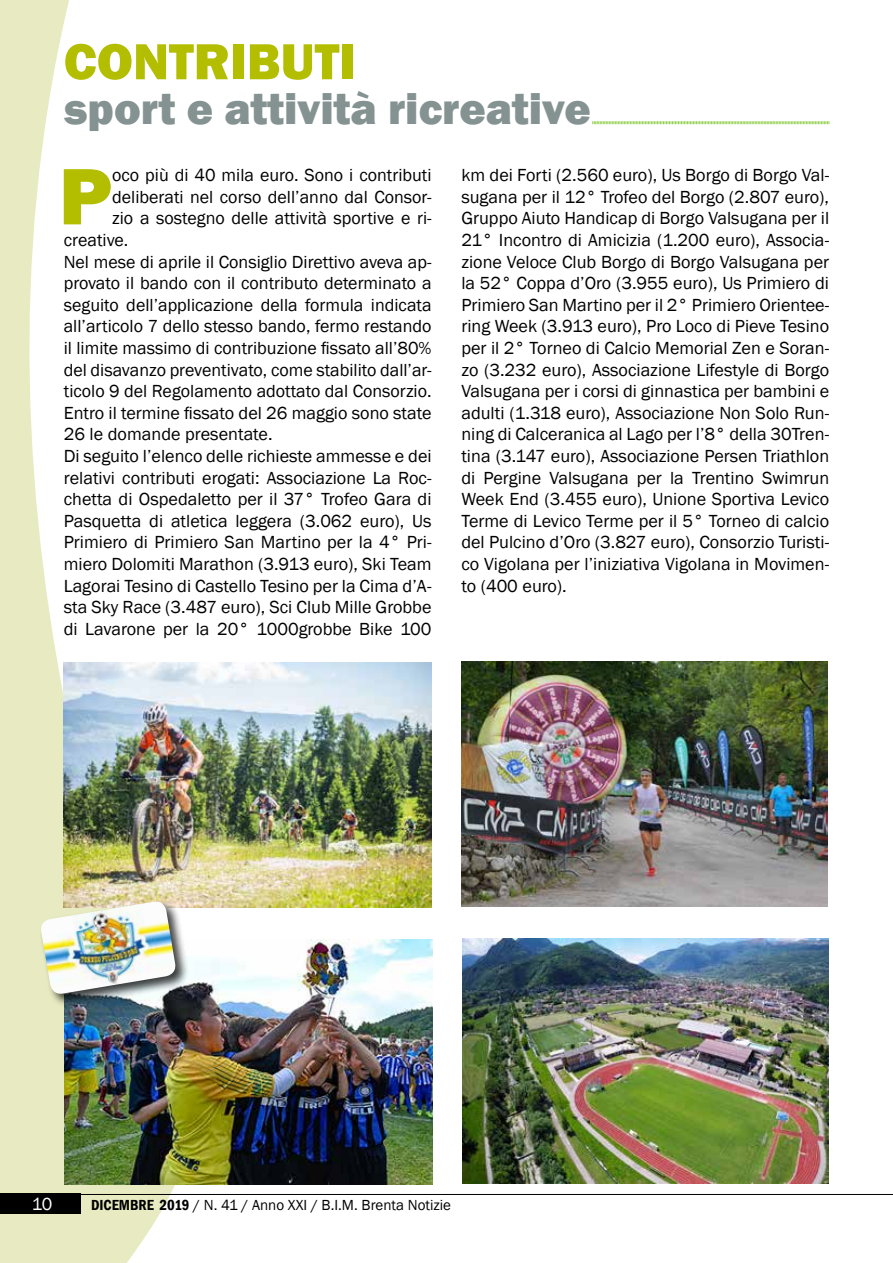
<style>
.page{position:relative;width:893px;height:1263px;background:#fff}
.page>*{position:absolute;margin:0;border:0;box-sizing:border-box;transform-origin:0 0}
.t1{font:800 82.8px "Franklin Gothic";color:#b3be00}
.t2{font:800 52.5px "Franklin Gothic";color:#b3be00}
.t3{font:800 45px "Franklin Gothic";color:#849391}
.t4{font:18px/21.6px "Franklin Gothic";color:#000;text-align:justify}
.t5{font:18px "Franklin Gothic";color:#fff}
.t6{font:15px "Franklin Gothic";color:#000}
.s1{font-weight:600;font-stretch:condensed}
</style>
<div class="page">
<svg style="left:0;top:0;width:376px;height:1263px"></svg>
<hr style="left:0;top:1194px;width:893px;height:1px;background:#000">
<div style="left:0;top:1194px;width:80px;height:20px;background:#000"></div>
<svg style="left:592px;top:121px;width:238px;height:3px"></svg>
<img style="left:64px;top:662px;width:368px;height:245px">
<img style="left:461px;top:662px;width:366px;height:245px">
<img style="left:65px;top:939px;width:368px;height:245px">
<img style="left:462px;top:939px;width:366px;height:245px">
<div style="left:39px;top:900px;width:150px;height:108px;background:#000;opacity:.75"></div>
<img style="left:39px;top:901px;width:138px;height:94px">
<h2 class="t2" style="left:64px;top:28px;width:294px">CONTRIBUTI</h2>
<h3 class="t3" style="left:64px;top:80px;width:528px">sport e attività ricreative</h3>
<p class="t4" style="left:461px;top:165px;width:369px">km dei Forti (2.560 euro), Us Borgo di Borgo Val&shy;sugana per il 12° Trofeo del Borgo (2.807 euro), Gruppo Aiuto Handicap di Borgo Valsugana per il 21° Incontro di Amicizia (1.200 euro), Associa&shy;zione Veloce Club Borgo di Borgo Valsugana per la 52° Coppa d’Oro (3.955 euro), Us Primiero di Primiero San Martino per il 2° Primiero Orientee&shy;ring Week (3.913 euro), Pro Loco di Pieve Tesino per il 2° Torneo di Calcio Memorial Zen e Soran&shy;zo (3.232 euro), Associazione Lifestyle di Borgo Valsugana per i corsi di ginnastica per bambini e adulti (1.318 euro), Associazione Non Solo Run&shy;ning di Calceranica al Lago per l’8° della 30Tren&shy;tina (3.147 euro), Associazione Persen Triathlon di Pergine Valsugana per la Trentino Swimrun Week End (3.455 euro), Unione Sportiva Levico Terme di Levico Terme per il 5° Torneo di calcio del Pulcino d’Oro (3.827 euro), Consorzio Turisti&shy;co Vigolana per l’iniziativa Vigolana in Movimen&shy;to (400 euro).</p>
<h1 class="t1" style="left:59px;top:143px;width:55px">P</h1>
<p class="t4" style="left:112px;top:165px;width:321px">oco più di 40 mila euro. Sono i contributi</p>
<p class="t4" style="left:112px;top:186px;width:321px">deliberati nel corso dell’anno dal Consor-</p>
<p class="t4" style="left:112px;top:208px;width:321px">zio a sostegno delle attività sportive e ri-</p>
<p class="t4" style="left:64px;top:230px;width:66px">creative.</p>
<p class="t4" style="left:64px;top:251px;width:369px">Nel mese di aprile il Consiglio Direttivo aveva ap-</p>
<p class="t4" style="left:64px;top:273px;width:369px">provato il bando con il contributo determinato a</p>
<p class="t4" style="left:64px;top:294px;width:369px">seguito dell’applicazione della formula indicata</p>
<p class="t4" style="left:64px;top:316px;width:369px">all’articolo 7 dello stesso bando, fermo restando</p>
<p class="t4" style="left:64px;top:338px;width:369px">il limite massimo di contribuzione fissato all’80%</p>
<p class="t4" style="left:64px;top:359px;width:369px">del disavanzo preventivato, come stabilito dall’ar-</p>
<p class="t4" style="left:64px;top:381px;width:369px">ticolo 9 del Regolamento adottato dal Consorzio.</p>
<p class="t4" style="left:64px;top:402px;width:369px">Entro il termine fissato del 26 maggio sono state</p>
<p class="t4" style="left:64px;top:424px;width:210px">26 le domande presentate.</p>
<p class="t4" style="left:64px;top:446px;width:369px">Di seguito l’elenco delle richieste ammesse e dei</p>
<p class="t4" style="left:64px;top:467px;width:369px">relativi contributi erogati: Associazione La Roc-</p>
<p class="t4" style="left:64px;top:489px;width:369px">chetta di Ospedaletto per il 37° Trofeo Gara di</p>
<p class="t4" style="left:64px;top:510px;width:369px">Pasquetta di atletica leggera (3.062 euro), Us</p>
<p class="t4" style="left:64px;top:532px;width:369px">Primiero di Primiero San Martino per la 4° Pri-</p>
<p class="t4" style="left:64px;top:554px;width:369px">miero Dolomiti Marathon (3.913 euro), Ski Team</p>
<p class="t4" style="left:64px;top:575px;width:369px">Lagorai Tesino di Castello Tesino per la Cima d’A-</p>
<p class="t4" style="left:64px;top:597px;width:369px">sta Sky Race (3.487 euro), Sci Club Mille Grobbe</p>
<p class="t4" style="left:64px;top:618px;width:369px">di Lavarone per la 20° 1000grobbe Bike 100</p>
<p class="t5" style="left:32px;top:1193px;width:22px">10</p>
<p class="t6" style="left:91px;top:1195px;width:362px"><span class="s1">DICEMBRE 2019</span> / N. 41 / Anno XXI / B.I.M. Brenta Notizie</p>
</div>
